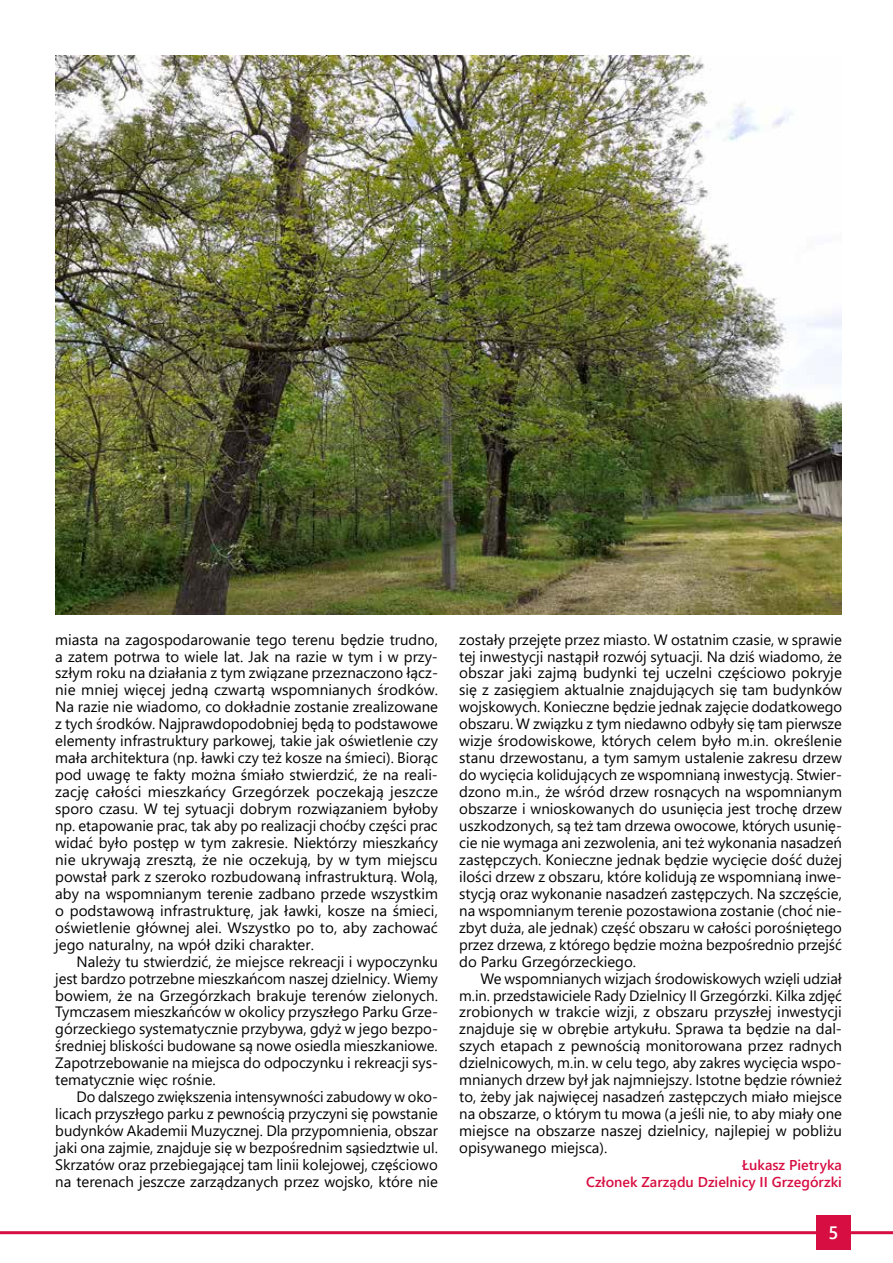
<style>
.page{position:relative;width:893px;height:1263px;background:#fff}
.page>*{position:absolute;margin:0;border:0;box-sizing:border-box;transform-origin:0 0}
.t1{font:600 18px "Segoe UI";color:#fff}
.t2{font:15px/17px "Segoe UI";color:#000;text-align:justify}
.t3{font:600 14.25px/17px "Segoe UI";color:#d70e41;text-align:right}
</style>
<div class="page">
<hr style="left:0;top:1231px;width:893px;height:3px;background:#d70e41">
<div style="left:816px;top:1216px;width:34px;height:34px;background:#d70e41"></div>
<img style="left:55px;top:55px;width:787px;height:559px">
<p class="t2" style="left:55px;top:629px;width:384px">miasta na zagospodarowanie tego terenu będzie trudno, a zatem potrwa to wiele lat. Jak na razie w tym i w przy&shy;szłym roku na działania z tym związane przeznaczono łącz&shy;nie mniej więcej jedną czwartą wspomnianych środków.<br>Na razie nie wiadomo, co dokładnie zostanie zrealizowane z tych środków. Najprawdopodobniej będą to podstawowe elementy infrastruktury parkowej, takie jak oświetlenie czy mała architektura (np. ławki czy też kosze na śmieci). Biorąc pod uwagę te fakty można śmiało stwierdzić, że na reali&shy;zację całości mieszkańcy Grzegórzek poczekają jeszcze sporo czasu. W tej sytuacji dobrym rozwiązaniem byłoby np. etapowanie prac, tak aby po realizacji choćby części prac widać było postęp w tym zakresie. Niektórzy mieszkańcy nie ukrywają zresztą, że nie oczekują, by w tym miejscu powstał park z szeroko rozbudowaną infrastrukturą. Wolą, aby na wspomnianym terenie zadbano przede wszystkim o podstawową infrastrukturę, jak ławki, kosze na śmieci, oświetlenie głównej alei. Wszystko po to, aby zachować jego naturalny, na wpół dziki charakter.</p>
<p class="t2" style="left:55px;top:951px;width:384px;text-indent:21px">Należy tu stwierdzić, że miejsce rekreacji i wypoczynku jest bardzo potrzebne mieszkańcom naszej dzielnicy. Wiemy bowiem, że na Grzegórzkach brakuje terenów zielonych.<br>Tymczasem mieszkańców w okolicy przyszłego Parku Grze&shy;górzeckiego systematycznie przybywa, gdyż w jego bezpo&shy;średniej bliskości budowane są nowe osiedla mieszkaniowe.<br>Zapotrzebowanie na miejsca do odpoczynku i rekreacji sys&shy;tematycznie więc rośnie.</p>
<p class="t2" style="left:55px;top:1087px;width:384px;text-indent:21px">Do dalszego zwiększenia intensywności zabudowy w oko&shy;licach przyszłego parku z pewnością przyczyni się powstanie budynków Akademii Muzycznej. Dla przypomnienia, obszar jaki ona zajmie, znajduje się w bezpośrednim sąsiedztwie ul.<br>Skrzatów oraz przebiegającej tam linii kolejowej, częściowo na terenach jeszcze zarządzanych przez wojsko, które nie</p>
<p class="t2" style="left:459px;top:629px;width:384px">zostały przejęte przez miasto. W ostatnim czasie, w sprawie tej inwestycji nastąpił rozwój sytuacji. Na dziś wiadomo, że obszar jaki zajmą budynki tej uczelni częściowo pokryje się z zasięgiem aktualnie znajdujących się tam budynków wojskowych. Konieczne będzie jednak zajęcie dodatkowego obszaru. W związku z tym niedawno odbyły się tam pierwsze wizje środowiskowe, których celem było m.in. określenie stanu drzewostanu, a tym samym ustalenie zakresu drzew do wycięcia kolidujących ze wspomnianą inwestycją. Stwier&shy;dzono m.in., że wśród drzew rosnących na wspomnianym obszarze i wnioskowanych do usunięcia jest trochę drzew uszkodzonych, są też tam drzewa owocowe, których usunię&shy;cie nie wymaga ani zezwolenia, ani też wykonania nasadzeń zastępczych. Konieczne jednak będzie wycięcie dość dużej ilości drzew z obszaru, które kolidują ze wspomnianą inwe&shy;stycją oraz wykonanie nasadzeń zastępczych. Na szczęście, na wspomnianym terenie pozostawiona zostanie (choć nie&shy;zbyt duża, ale jednak) część obszaru w całości porośniętego przez drzewa, z którego będzie można bezpośrednio przejść do Parku Grzegórzeckiego.</p>
<p class="t2" style="left:459px;top:968px;width:384px;text-indent:21px">We wspomnianych wizjach środowiskowych wzięli udział m.in. przedstawiciele Rady Dzielnicy II Grzegórzki. Kilka zdjęć zrobionych w trakcie wizji, z obszaru przyszłej inwestycji znajduje się w obrębie artykułu. Sprawa ta będzie na dal&shy;szych etapach z pewnością monitorowana przez radnych dzielnicowych, m.in. w celu tego, aby zakres wycięcia wspo&shy;mnianych drzew był jak najmniejszy. Istotne będzie również to, żeby jak najwięcej nasadzeń zastępczych miało miejsce na obszarze, o którym tu mowa (a jeśli nie, to aby miały one miejsce na obszarze naszej dzielnicy, najlepiej w pobliżu opisywanego miejsca).</p>
<p class="t3" style="left:586px;top:1155px;width:257px">Łukasz Pietryka<br>Członek Zarządu Dzielnicy II Grzegórzki</p>
<p class="t1" style="left:828px;top:1216px;width:11px">5</p>
</div>
